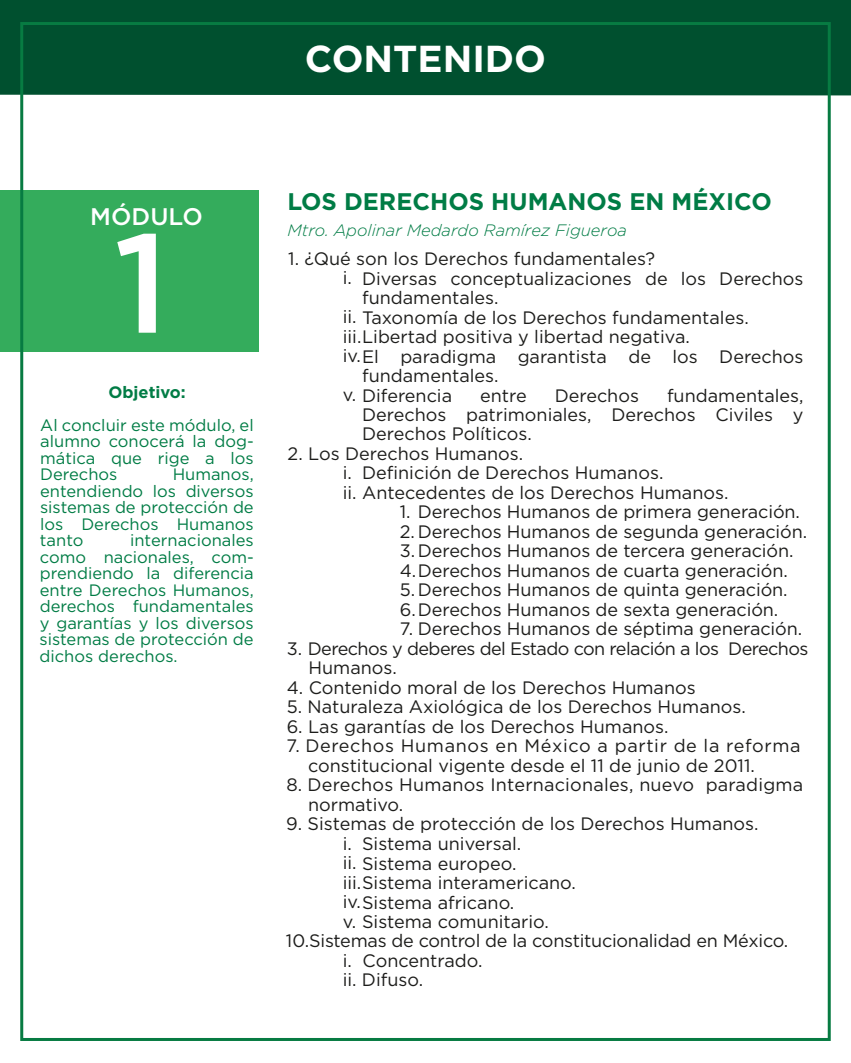
<style>
.page{position:relative;width:851px;height:1063px;background:#fff}
.page>*{position:absolute;margin:0;border:0;box-sizing:border-box;transform-origin:0 0}
.t1{font:500 140.4px "Gotham Pro";color:#fff}
.t2{font:700 37.5px "Gotham Pro";color:#fff}
.t3{font:700 24px "Gotham Pro";color:#007c45}
.t4{font:500 24px "Gotham Pro";color:#fff}
.t5{font:18px/19.5px "Gotham Pro";color:#1d1d1b}
.t6{font:18px/19.5px "Gotham Pro";letter-spacing:-.03em;color:#1d1d1b}
.t7{font:16.5px/16.5px "Gotham Pro";color:#007c45;text-align:justify}
.t8{font:italic 300 16.5px "Gotham Pro";color:#007c45}
.t9{font:700 16.5px "Gotham Pro";color:#007c45}
</style>
<div class="page">
<div style="left:0;top:0;width:850px;height:95px;background:#00502f"></div>
<div style="left:0;top:191px;width:258px;height:161px;background:#34ac5c"></div>
<h2 class="t2" style="left:305px;top:37px;width:243px">CONTENIDO</h2>
<h3 class="t4" style="left:90px;top:203px;width:114px">MÓDULO</h3>
<h1 class="t1" style="left:114px;top:203px;width:57px">1</h1>
<p class="t9" style="left:108px;top:383px;width:79px">Objetivo:</p>
<p class="t7" style="left:40px;top:417px;width:215px">Al concluir este módulo, el alumno conocerá la dog&shy;mática que rige a los Derechos</p>
<p class="t7" style="left:40px;top:466px;width:215px;text-indent:133px">Humanos, entendiendo los diversos sistemas de protección de los Derechos Humanos tanto</p>
<p class="t7" style="left:39px;top:532px;width:216px;text-indent:91px">internacionales como nacionales, com&shy;prendiendo la diferencia entre Derechos Humanos, derechos fundamentales y garantías y los diversos sistemas de protección de dichos derechos.</p>
<h3 class="t3" style="left:287px;top:188px;width:486px">LOS DERECHOS HUMANOS EN MÉXICO</h3>
<p class="t8" style="left:287px;top:221px;width:341px">Mtro. Apolinar Medardo Ramírez Figueroa</p>
<p class="t5" style="left:343px;top:249px;width:314px;text-indent:-55px">1. ¿Qué son los Derechos fundamentales? i.</p>
<p class="t5" style="left:343px;top:307px;width:462px">ii. Taxonomía de los Derechos fundamentales. iii.Libertad positiva y libertad negativa.<br>iv.El paradigma garantista de los Derechos</p>
<p class="t5" style="left:343px;top:385px;width:111px">v. Diferencia</p>
<p class="t5" style="left:362px;top:268px;width:443px">Diversas conceptualizaciones de los Derechos fundamentales.</p>
<p class="t5" style="left:480px;top:366px;width:48px;text-indent:-118px">fundamentales. entre</p>
<p class="t5" style="left:362px;top:385px;width:443px;text-align:justify;text-indent:305px">fundamentales, Derechos patrimoniales, Derechos Civiles y Derechos Políticos.</p>
<p class="t5" style="left:554px;top:385px;width:86px">Derechos</p>
<p class="t5" style="left:343px;top:444px;width:387px;text-indent:-55px">2. Los Derechos Humanos.<br>i.<br>ii. Antecedentes de los Derechos Humanos.</p>
<p class="t5" style="left:399px;top:502px;width:401px">1. Derechos Humanos de primera generación.</p>
<p class="t5" style="left:399px;top:521px;width:409px">2. Derechos Humanos de segunda generación.</p>
<p class="t5" style="left:399px;top:541px;width:395px">3. Derechos Humanos de tercera generación.<br>4.Derechos Humanos de cuarta generación.</p>
<p class="t5" style="left:399px;top:580px;width:389px">5. Derechos Humanos de quinta generación.<br>6.Derechos Humanos de sexta generación.</p>
<p class="t5" style="left:399px;top:619px;width:404px">7. Derechos Humanos de séptima generación.</p>
<p class="t6" style="left:308px;top:639px;width:501px;text-indent:-22px">3. Derechos y deberes del Estado con relación a los Derechos<br>Humanos.</p>
<p class="t5" style="left:287px;top:678px;width:410px">4. Contenido moral de los Derechos Humanos</p>
<p class="t5" style="left:287px;top:697px;width:460px">5. Naturaleza Axiológica de los Derechos Humanos.</p>
<p class="t5" style="left:286px;top:717px;width:383px">6. Las garantías de los Derechos Humanos.</p>
<p class="t5" style="left:308px;top:736px;width:494px;text-indent:-22px">7. Derechos Humanos en México a partir de la reforma constitucional vigente desde el 11 de junio de 2011.</p>
<p class="t5" style="left:308px;top:775px;width:496px;text-indent:-22px">8. Derechos Humanos Internacionales, nuevo paradigma normativo.</p>
<p class="t5" style="left:286px;top:814px;width:473px">9. Sistemas de protección de los Derechos Humanos.</p>
<p class="t5" style="left:342px;top:834px;width:11px">i.</p>
<p class="t5" style="left:342px;top:854px;width:175px">ii. Sistema europeo.</p>
<p class="t5" style="left:342px;top:873px;width:235px">iii.Sistema interamericano.</p>
<p class="t5" style="left:342px;top:893px;width:173px">iv.Sistema africano.</p>
<p class="t5" style="left:342px;top:912px;width:208px">v. Sistema comunitario.</p>
<p class="t5" style="left:286px;top:931px;width:504px">10.Sistemas de control de la constitucionalidad en México.</p>
<p class="t5" style="left:342px;top:951px;width:141px">i. Concentrado.</p>
<p class="t5" style="left:342px;top:970px;width:82px">ii. Difuso.</p>
<p class="t5" style="left:362px;top:463px;width:303px">Definición de Derechos Humanos.</p>
<p class="t5" style="left:362px;top:834px;width:161px">Sistema universal.</p>
</div>
